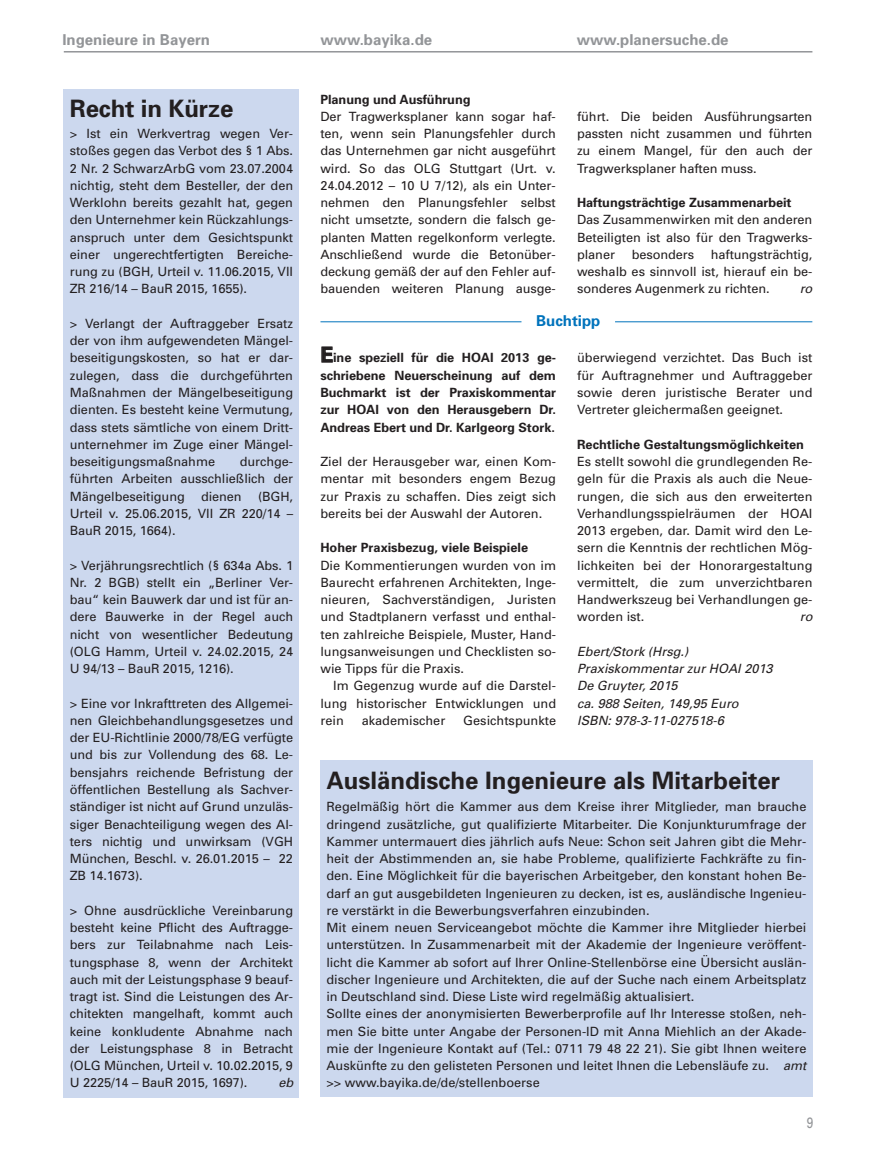
<style>
.page{position:relative;width:872px;height:1170px;background:#fff}
.page>*{position:absolute;margin:0;border:0;box-sizing:border-box;transform-origin:0 0}
.t1{font:700 24px "Univers";color:#231f20}
.t2{font:700 15px "Univers";color:#939598}
.t3{font:700 15px "Univers";color:#0073bc}
.t4{font:15px "Univers";color:#939598;scale:.8 1}
.t5{font:12.75px/17.2px "Univers";color:#231f20;text-align:justify}
.t6{font:700 12.75px/17.2px "Univers";letter-spacing:-.005em;color:#231f20;text-align:justify}
.t7{font:italic 12.75px/17.2px "Univers";color:#231f20}
.s1{font-size:21px}
.s2{font-style:italic}
</style>
<div class="page">
<hr style="left:64px;top:51px;width:748px;height:2px;background:#939598">
<div style="left:64px;top:89px;width:235px;height:1008px;background:#ccd8ee"></div>
<hr style="left:320px;top:321px;width:201px;height:1px;background:#0073bc">
<hr style="left:615px;top:321px;width:197px;height:1px;background:#0073bc">
<div style="left:320px;top:760px;width:492px;height:336px;background:#ccd8ee"></div>
<p class="t2" style="left:62px;top:34px;width:149px">Ingenieure in Bayern</p>
<p class="t2" style="left:320px;top:35px;width:113px">www.bayika.de</p>
<p class="t2" style="left:577px;top:35px;width:153px">www.planersuche.de</p>
<h1 class="t1" style="left:70px;top:100px;width:165px">Recht in Kürze</h1>
<p class="t5" style="left:70px;top:126px;width:225px">&gt; Ist ein Werkvertrag wegen Ver&shy;stoßes gegen das Verbot des § 1 Abs.<br>2 Nr. 2 SchwarzArbG vom 23.07.2004 nichtig, steht dem Besteller, der den Werklohn bereits gezahlt hat, gegen den Unternehmer kein Rückzahlungs&shy;anspruch unter dem Gesichtspunkt einer ungerechtfertigten Bereiche&shy;rung zu (BGH, Urteil v. 11.06.2015, VII ZR 216/14 – BauR 2015, 1655).</p>
<p class="t5" style="left:70px;top:316px;width:225px">&gt; Verlangt der Auftraggeber Ersatz der von ihm aufgewendeten Mängel&shy;beseitigungskosten, so hat er dar&shy;zulegen, dass die durchgeführten Maßnahmen der Mängelbeseitigung dienten. Es besteht keine Vermutung, dass stets sämtliche von einem Dritt&shy;unternehmer im Zuge einer Mängel&shy;beseitigungsmaßnahme</p>
<p class="t5" style="left:70px;top:454px;width:225px;text-indent:170px">durchge&shy;führten Arbeiten ausschließlich der Mängelbeseitigung</p>
<p class="t5" style="left:70px;top:488px;width:225px;text-indent:188px">(BGH, Urteil v. 25.06.2015, VII ZR 220/14 – BauR 2015, 1664).</p>
<p class="t5" style="left:70px;top:557px;width:225px">&gt; Verjährungsrechtlich (§ 634a Abs. 1<br>Nr. 2 BGB) stellt ein „Berliner Ver&shy;bau“ kein Bauwerk dar und ist für an&shy;dere Bauwerke in der Regel auch nicht von wesentlicher Bedeutung (OLG Hamm, Urteil v. 24.02.2015, 24<br>U 94/13 – BauR 2015, 1216).</p>
<p class="t5" style="left:70px;top:695px;width:225px">&gt; Eine vor Inkrafttreten des Allgemei&shy;nen Gleichbehandlungsgesetzes und der EU-Richtlinie 2000/78/EG verfügte und bis zur Vollendung des 68. Le&shy;bensjahrs reichende Befristung der öffentlichen Bestellung als Sachver&shy;ständiger ist nicht auf Grund unzuläs&shy;siger Benachteiligung wegen des Al&shy;ters nichtig und unwirksam (VGH München, Beschl. v. 26.01.2015 – 22<br>ZB 14.1673).</p>
<p class="t5" style="left:70px;top:902px;width:225px">&gt; Ohne ausdrückliche Vereinbarung besteht keine Pflicht des Auftragge&shy;bers zur Teilabnahme nach Leis&shy;tungsphase 8, wenn der Architekt auch mit der Leistungsphase 9 beauf&shy;tragt ist. Sind die Leistungen des Ar&shy;chitekten mangelhaft, kommt auch keine konkludente Abnahme nach der Leistungsphase 8 in Betracht (OLG München, Urteil v. 10.02.2015, 9<br>U 2225/14 – BauR 2015, 1697).</p>
<p class="t5" style="left:201px;top:488px;width:42px">dienen</p>
<p class="t7" style="left:278px;top:1075px;width:16px">eb</p>
<p class="t6" style="left:320px;top:91px;width:152px">Planung und Ausführung</p>
<p class="t5" style="left:320px;top:109px;width:237px">Der Tragwerksplaner kann sogar haf&shy;ten, wenn sein Planungsfehler durch das Unternehmen gar nicht ausgeführt wird. So das OLG Stuttgart (Urt. v.<br>24.04.2012 – 10 U 7/12), als ein Unter&shy;nehmen den Planungsfehler selbst nicht umsetzte, sondern die falsch ge&shy;planten Matten regelkonform verlegte.<br>Anschließend wurde die Betonüber&shy;deckung gemäß der auf den Fehler auf&shy;bauenden weiteren Planung ausge-</p>
<p class="t5" style="left:577px;top:109px;width:237px">führt. Die beiden Ausführungsarten passten nicht zusammen und führten zu einem Mangel, für den auch der Tragwerksplaner haften muss.</p>
<p class="t6" style="left:577px;top:195px;width:216px">Haftungsträchtige Zusammenarbeit</p>
<p class="t5" style="left:577px;top:212px;width:237px">Das Zusammenwirken mit den anderen Beteiligten ist also für den Tragwerks&shy;planer</p>
<p class="t5" style="left:577px;top:247px;width:237px;text-indent:134px">haftungsträchtig, weshalb es sinnvoll ist, hierauf ein be&shy;sonderes Augenmerk zu richten.</p>
<p class="t5" style="left:631px;top:247px;width:64px">besonders</p>
<p class="t7" style="left:799px;top:281px;width:14px">ro</p>
<p class="t3" style="left:536px;top:315px;width:66px">Buchtipp</p>
<p class="t6" style="left:320px;top:350px;width:237px"><span class="s1">E</span>ine speziell für die HOAI 2013 ge&shy;schriebene Neuerscheinung auf dem Buchmarkt ist der Praxiskommentar zur HOAI von den Herausgebern Dr.<br>Andreas Ebert und Dr. Karlgeorg Stork.</p>
<p class="t5" style="left:320px;top:454px;width:237px">Ziel der Herausgeber war, einen Kom&shy;mentar mit besonders engem Bezug zur Praxis zu schaffen. Dies zeigt sich bereits bei der Auswahl der Autoren.</p>
<p class="t6" style="left:320px;top:540px;width:209px">Hoher Praxisbezug, viele Beispiele</p>
<p class="t5" style="left:320px;top:557px;width:237px">Die Kommentierungen wurden von im Baurecht erfahrenen Architekten, Inge&shy;nieuren, Sachverständigen, Juristen und Stadtplanern verfasst und enthal&shy;ten zahlreiche Beispiele, Muster, Hand&shy;lungsanweisungen und Checklisten so&shy;wie Tipps für die Praxis.</p>
<p class="t5" style="left:320px;top:678px;width:237px;text-indent:13px">Im Gegenzug wurde auf die Darstel&shy;lung historischer Entwicklungen und rein</p>
<p class="t5" style="left:362px;top:712px;width:85px">akademischer</p>
<p class="t5" style="left:463px;top:712px;width:94px">Gesichtspunkte</p>
<p class="t5" style="left:577px;top:350px;width:237px">überwiegend verzichtet. Das Buch ist für Auftragnehmer und Auftraggeber sowie deren juristische Berater und Vertreter gleichermaßen geeignet.</p>
<p class="t6" style="left:577px;top:436px;width:228px">Rechtliche Gestaltungsmöglichkeiten</p>
<p class="t5" style="left:577px;top:454px;width:237px">Es stellt sowohl die grundlegenden Re&shy;geln für die Praxis als auch die Neue&shy;rungen, die sich aus den erweiterten Verhandlungsspielräumen der HOAI 2013 ergeben, dar. Damit wird den Le&shy;sern die Kenntnis der rechtlichen Mög&shy;lichkeiten bei der Honorargestaltung vermittelt, die zum unverzichtbaren Handwerkszeug bei Verhandlungen ge&shy;worden ist.</p>
<p class="t7" style="left:799px;top:609px;width:14px">ro</p>
<p class="t7" style="left:577px;top:643px;width:197px">Ebert/Stork (Hrsg.)<br>Praxiskommentar zur HOAI 2013<br>De Gruyter, 2015<br>ca. 988 Seiten, 149,95 Euro<br>ISBN: 978-3-11-027518-6</p>
<h1 class="t1" style="left:326px;top:771px;width:455px">Ausländische Ingenieure als Mitarbeiter</h1>
<p class="t5" style="left:326px;top:799px;width:481px;text-align:left">Regelmäßig hört die Kammer aus dem Kreise ihrer Mitglieder, man brauche dringend zusätzliche, gut qualifizierte Mitarbeiter. Die Konjunkturumfrage der Kammer untermauert dies jährlich aufs Neue: Schon seit Jahren gibt die Mehr&shy;heit der Abstimmenden an, sie habe Probleme, qualifizierte Fachkräfte zu fin&shy;den. Eine Möglichkeit für die bayerischen Arbeitgeber, den konstant hohen Be&shy;darf an gut ausgebildeten Ingenieuren zu decken, ist es, ausländische Ingenieu&shy;re verstärkt in die Bewerbungsverfahren einzubinden.<br>Mit einem neuen Serviceangebot möchte die Kammer ihre Mitglieder hierbei unterstützen. In Zusammenarbeit mit der Akademie der Ingenieure veröffent&shy;licht die Kammer ab sofort auf Ihrer Online-Stellenbörse eine Übersicht auslän&shy;discher Ingenieure und Architekten, die auf der Suche nach einem Arbeitsplatz in Deutschland sind. Diese Liste wird regelmäßig aktualisiert.<br>Sollte eines der anonymisierten Bewerberprofile auf Ihr Interesse stoßen, neh&shy;men Sie bitte unter Angabe der Personen-ID mit Anna Miehlich an der Akade&shy;mie der Ingenieure Kontakt auf (Tel.: 0711 79 48 22 21). Sie gibt Ihnen weitere Auskünfte zu den gelisteten Personen und leitet Ihnen die Lebensläufe zu. <span class="s2">amt </span>&gt;&gt; www.bayika.de/de/stellenboerse</p>
<p class="t4" style="left:806px;top:1116px;width:10px">9</p>
</div>
